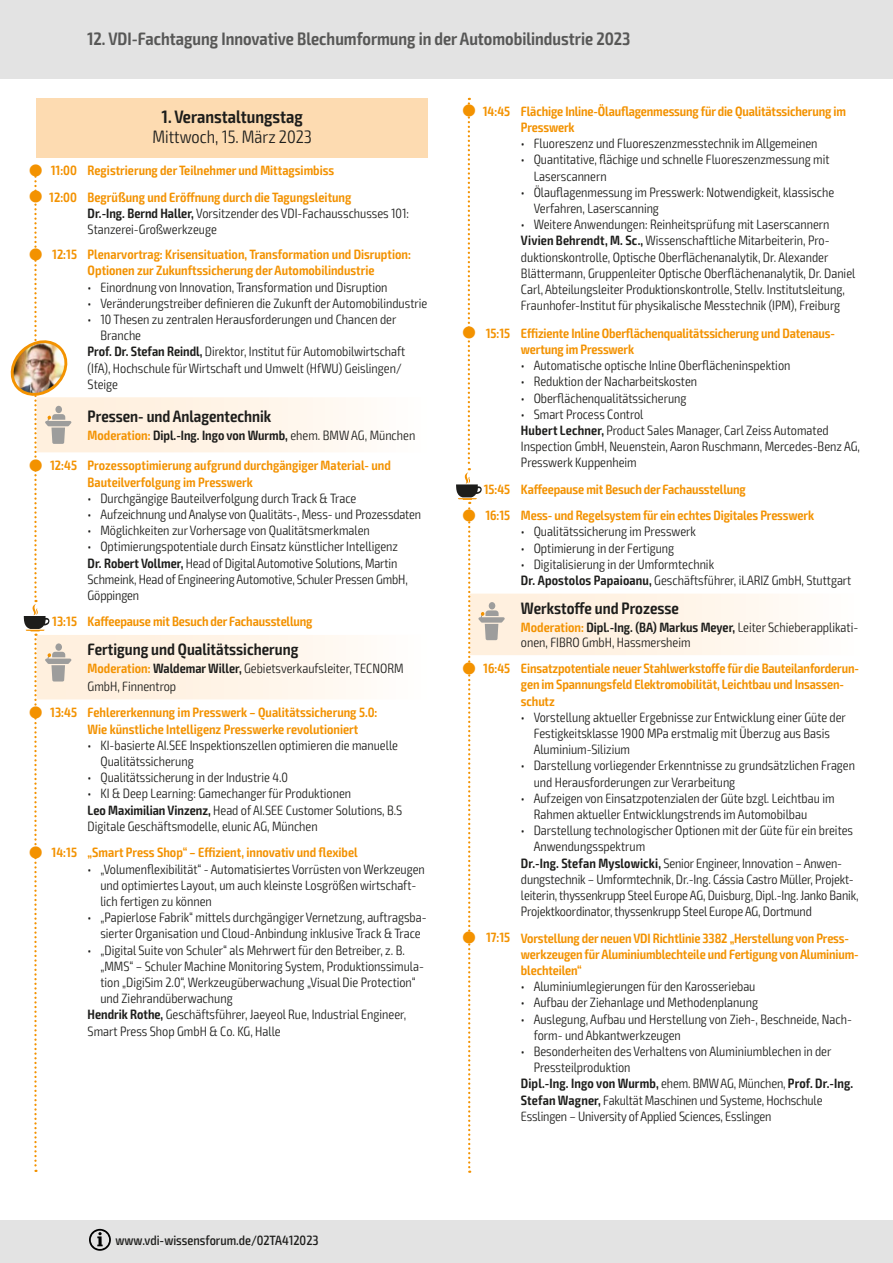
<style>
.page{position:relative;width:893px;height:1263px;background:#fff}
.page>*{position:absolute;margin:0;border:0;box-sizing:border-box;transform-origin:0 0}
.t1{font:600 condensed 18px "Exo 2";color:#575756}
.t2{font:300 condensed 18px "Exo 2";color:#1d1d1b}
.t3{font:600 condensed 18px "Exo 2";color:#1d1d1b}
.t4{font:600 condensed 16.5px "Exo 2";color:#1d1d1b}
.t5{font:300 condensed 13.5px/16.2px "Exo 2";color:#1d1d1b}
.t6{font:600 condensed 13.5px/16.2px "Exo 2";letter-spacing:-.01em;color:#f39200}
.t7{font:600 condensed 13.5px "Exo 2";color:#1d1d1b}
.t8{font:500 condensed 13.5px "Exo 2";color:#1d1d1b}
.s1{font-weight:600}
.s2{color:#f39200}
.s3{font-weight:300}
.s4{font-weight:600;color:#f39200}
</style>
<div class="page">
<div style="left:0;top:1220px;width:893px;height:43px;background:#e3e3e3"></div>
<div style="left:0;top:0;width:893px;height:79px;background:#e3e3e3"></div>
<svg style="left:89px;top:1229px;width:22px;height:22px"></svg>
<div style="left:37px;top:98px;width:391px;height:59px;background:#fddbb1"></div>
<svg style="left:72px;top:397px;width:286px;height:302px"></svg>
<svg style="left:10px;top:171px;width:62px;height:1001px"></svg>
<svg style="left:456px;top:98px;width:335px;height:1075px"></svg>
<h1 class="t1" style="left:87px;top:28px;width:545px">12. VDI-Fachtagung Innovative Blechumformung in der Automobilindustrie 2023</h1>
<h1 class="t3" style="left:162px;top:106px;width:143px">1. Veranstaltungstag</h1>
<h1 class="t2" style="left:153px;top:127px;width:161px">Mittwoch, 15. März 2023</h1>
<p class="t6" style="left:49px;top:158px;width:304px;line-height:26.4px">11:00 Registrierung der Teilnehmer und Mittagsimbiss<br>12:00 Begrüßung und Eröffnung durch die Tagungsleitung</p>
<p class="t5" style="left:88px;top:205px;width:323px"><span class="s1">Dr.-Ing. Bernd Haller,</span> Vorsitzender des VDI-Fachausschusses 101:<br>Stanzerei-Großwerkzeuge</p>
<p class="t6" style="left:52px;top:247px;width:360px;text-align:center">12:15 Plenarvortrag: Krisensituation, Transformation und Disruption:<br>Optionen zur Zukunftssicherung der Automobilindustrie</p>
<p class="t5" style="left:88px;top:279px;width:301px">• Einordnung von Innovation, Transformation und Disruption</p>
<p class="t5" style="left:88px;top:295px;width:341px">• Veränderungstreiber definieren die Zukunft der Automobilindustrie</p>
<p class="t5" style="left:88px;top:311px;width:310px">• 10 Thesen zu zentralen Herausforderungen und Chancen der</p>
<p class="t5" style="left:100px;top:328px;width:42px">Branche</p>
<p class="t5" style="left:88px;top:344px;width:319px"><span class="s1">Prof. Dr. Stefan Reindl,</span> Direktor, Institut für Automobilwirtschaft</p>
<p class="t5" style="left:88px;top:360px;width:315px">(IfA), Hochschule für Wirtschaft und Umwelt (HfWU) Geislingen/</p>
<p class="t5" style="left:88px;top:376px;width:32px">Steige</p>
<p class="t4" style="left:88px;top:406px;width:185px">Pressen- und Anlagentechnik</p>
<p class="t7" style="left:88px;top:427px;width:329px"><span class="s2">Moderation:</span> Dipl.-Ing. Ingo von Wurmb, <span class="s3">ehem. BMW AG, München</span></p>
<p class="t6" style="left:88px;top:458px;width:305px;text-indent:-38px">12:45 Prozessoptimierung aufgrund durchgängiger Material- und<br>Bauteilverfolgung im Presswerk</p>
<p class="t5" style="left:88px;top:490px;width:270px">• Durchgängige Bauteilverfolgung durch Track &amp; Trace</p>
<p class="t5" style="left:88px;top:506px;width:335px">• Aufzeichnung und Analyse von Qualitäts-, Mess- und Prozessdaten</p>
<p class="t5" style="left:88px;top:523px;width:284px">• Möglichkeiten zur Vorhersage von Qualitätsmerkmalen</p>
<p class="t5" style="left:88px;top:539px;width:322px">• Optimierungspotentiale durch Einsatz künstlicher Intelligenz <span class="s1">Dr. Robert Vollmer,</span> Head of Digital Automotive Solutions, Martin Schmeink, Head of Engineering Automotive, Schuler Pressen GmbH, Göppingen</p>
<p class="t6" style="left:52px;top:614px;width:262px">13:15 Kaffeepause mit Besuch der Fachausstellung</p>
<p class="t4" style="left:88px;top:639px;width:212px">Fertigung und Qualitätssicherung</p>
<p class="t5" style="left:88px;top:659px;width:317px;line-height:18px"><span class="s4">Moderation:</span> <span class="s1">Waldemar Willer,</span> Gebietsverkaufsleiter, TECNORM<br>GmbH, Finnentrop</p>
<p class="t6" style="left:88px;top:705px;width:291px;text-indent:-37px">13:45 Fehlererkennung im Presswerk – Qualitätssicherung 5.0:<br>Wie künstliche Intelligenz Presswerke revolutioniert</p>
<p class="t5" style="left:100px;top:737px;width:299px;text-indent:-13px">• KI-basierte AI.SEE Inspektionszellen optimieren die manuelle<br>Qualitätssicherung</p>
<p class="t5" style="left:88px;top:770px;width:202px">• Qualitätssicherung in der Industrie 4.0</p>
<p class="t5" style="left:88px;top:786px;width:316px">• KI &amp; Deep Learning: Gamechanger für Produktionen<br><span class="s1">Leo Maximilian Vinzenz,</span> Head of AI.SEE Customer Solutions, B.S<br>Digitale Geschäftsmodelle, elunic AG, München</p>
<p class="t6" style="left:52px;top:845px;width:308px">14:15 „Smart Press Shop“ – Effizient, innovativ und flexibel</p>
<p class="t5" style="left:100px;top:861px;width:326px;text-indent:-13px">• „Volumenflexibilität“ - Automatisiertes Vorrüsten von Werkzeugen und optimiertes Layout, um auch kleinste Losgrößen wirtschaft&shy;lich fertigen zu können</p>
<p class="t5" style="left:88px;top:909px;width:340px;text-align:center">• „Papierlose Fabrik“ mittels durchgängiger Vernetzung, auftragsba&shy;sierter Organisation und Cloud-Anbindung inklusive Track &amp; Trace</p>
<p class="t5" style="left:88px;top:942px;width:319px">• „Digital Suite von Schuler“ als Mehrwert für den Betreiber, z. B.</p>
<p class="t5" style="left:100px;top:958px;width:325px">„MMS“ – Schuler Machine Monitoring System, Produktionssimula-</p>
<p class="t5" style="left:100px;top:974px;width:317px">tion „DigiSim 2.0“, Werkzeugüberwachung „Visual Die Protection“</p>
<p class="t5" style="left:100px;top:990px;width:134px">und Ziehrandüberwachung</p>
<p class="t5" style="left:88px;top:1007px;width:320px"><span class="s1">Hendrik Rothe,</span> Geschäftsführer, Jaeyeol Rue, Industrial Engineer,</p>
<p class="t5" style="left:88px;top:1023px;width:195px">Smart Press Shop GmbH &amp; Co. KG, Halle</p>
<p class="t8" style="left:115px;top:1232px;width:205px">www.vdi-wissensforum.de/02TA412023</p>
<p class="t6" style="left:521px;top:103px;width:327px;text-indent:-38px">14:45 Flächige Inline-Ölauflagenmessung für die Qualitätssicherung im<br>Presswerk</p>
<p class="t5" style="left:521px;top:136px;width:298px">• Fluoreszenz und Fluoreszenzmesstechnik im Allgemeinen</p>
<p class="t5" style="left:534px;top:152px;width:297px;text-indent:-13px">• Quantitative, flächige und schnelle Fluoreszenzmessung mit<br>Laserscannern</p>
<p class="t5" style="left:534px;top:184px;width:302px;text-indent:-13px">• Ölauflagenmessung im Presswerk: Notwendigkeit, klassische<br>Verfahren, Laserscanning</p>
<p class="t5" style="left:521px;top:217px;width:336px">• Weitere Anwendungen: Reinheitsprüfung mit Laserscannern <span class="s1">Vivien Behrendt, M. Sc.,</span> Wissenschaftliche Mitarbeiterin, Pro&shy;duktionskontrolle, Optische Oberflächenanalytik, Dr. Alexander Blättermann, Gruppenleiter Optische Oberflächenanalytik, Dr. Daniel Carl, Abteilungsleiter Produktionskontrolle, Stellv. Institutsleitung, Fraunhofer-Institut für physikalische Messtechnik (IPM), Freiburg</p>
<p class="t6" style="left:521px;top:325px;width:316px;text-indent:-35px">15:15 Effiziente Inline Oberflächenqualitätssicherung und Datenaus&shy;wertung im Presswerk</p>
<p class="t5" style="left:521px;top:358px;width:271px">• Automatische optische Inline Oberflächeninspektion</p>
<p class="t5" style="left:521px;top:374px;width:178px">• Reduktion der Nacharbeitskosten</p>
<p class="t5" style="left:521px;top:390px;width:167px">• Oberflächenqualitätssicherung</p>
<p class="t5" style="left:521px;top:406px;width:341px">• Smart Process Control<br><span class="s1">Hubert Lechner,</span> Product Sales Manager, Carl Zeiss Automated Inspection GmbH, Neuenstein, Aaron Ruschmann, Mercedes-Benz AG, Presswerk Kuppenheim</p>
<p class="t6" style="left:484px;top:476px;width:332px;line-height:26.4px">15:45 Kaffeepause mit Besuch der Fachausstellung<br>16:15 Mess- und Regelsystem für ein echtes Digitales Presswerk</p>
<p class="t5" style="left:521px;top:524px;width:177px">• Qualitätssicherung im Presswerk</p>
<p class="t5" style="left:521px;top:540px;width:155px">• Optimierung in der Fertigung</p>
<p class="t5" style="left:521px;top:556px;width:332px">• Digitalisierung in der Umformtechnik<br><span class="s1">Dr. Apostolos Papaioanu,</span> Geschäftsführer, iLARIZ GmbH, Stuttgart</p>
<p class="t4" style="left:521px;top:598px;width:160px">Werkstoffe und Prozesse</p>
<p class="t5" style="left:521px;top:620px;width:339px;line-height:15px"><span class="s4">Moderation:</span> <span class="s1">Dipl.-Ing. (BA) Markus Meyer,</span> Leiter Schieberapplikati&shy;onen, FIBRO GmbH, Hassmersheim</p>
<p class="t6" style="left:521px;top:660px;width:339px;text-indent:-38px">16:45 Einsatzpotentiale neuer Stahlwerkstoffe für die Bauteilanforderun&shy;gen im Spannungsfeld Elektromobilität, Leichtbau und Insassen&shy;schutz</p>
<p class="t5" style="left:534px;top:709px;width:314px;text-indent:-13px">• Vorstellung aktueller Ergebnisse zur Entwicklung einer Güte der<br>Festigkeitsklasse 1900 MPa erstmalig mit Überzug aus Basis<br>Aluminium-Silizium</p>
<p class="t5" style="left:534px;top:758px;width:323px;text-indent:-13px">• Darstellung vorliegender Erkenntnisse zu grundsätzlichen Fragen und Herausforderungen zur Verarbeitung</p>
<p class="t5" style="left:534px;top:790px;width:302px;text-indent:-13px">• Aufzeigen von Einsatzpotenzialen der Güte bzgl. Leichtbau im<br>Rahmen aktueller Entwicklungstrends im Automobilbau</p>
<p class="t5" style="left:521px;top:822px;width:334px">• Darstellung technologischer Optionen mit der Güte für ein breites</p>
<p class="t5" style="left:534px;top:839px;width:113px">Anwendungsspektrum</p>
<p class="t5" style="left:521px;top:855px;width:323px"><span class="s1">Dr.-Ing. Stefan Myslowicki,</span> Senior Engineer, Innovation – Anwen-</p>
<p class="t5" style="left:521px;top:871px;width:334px">dungstechnik – Umformtechnik, Dr.-Ing. Cássia Castro Müller, Projekt-</p>
<p class="t5" style="left:521px;top:887px;width:339px">leiterin, thyssenkrupp Steel Europe AG, Duisburg, Dipl.-Ing. Janko Banik,</p>
<p class="t5" style="left:521px;top:903px;width:293px">Projektkoordinator, thyssenkrupp Steel Europe AG, Dortmund</p>
<p class="t6" style="left:521px;top:930px;width:339px;text-indent:-35px">17:15 Vorstellung der neuen VDI Richtlinie 3382 „Herstellung von Press&shy;werkzeugen für Aluminiumblechteile und Fertigung von Aluminium&shy;blechteilen“</p>
<p class="t5" style="left:521px;top:979px;width:236px">• Aluminiumlegierungen für den Karosseriebau</p>
<p class="t5" style="left:521px;top:995px;width:239px">• Aufbau der Ziehanlage und Methodenplanung</p>
<p class="t5" style="left:534px;top:1011px;width:320px;text-indent:-13px">• Auslegung, Aufbau und Herstellung von Zieh-, Beschneide, Nach&shy;form- und Abkantwerkzeugen</p>
<p class="t5" style="left:521px;top:1043px;width:312px">• Besonderheiten des Verhaltens von Aluminiumblechen in der</p>
<p class="t5" style="left:534px;top:1060px;width:98px">Pressteilproduktion</p>
<p class="t7" style="left:521px;top:1076px;width:334px">Dipl.-Ing. Ingo von Wurmb, <span class="s3">ehem. BMW AG, München,</span> Prof. Dr.-Ing.</p>
<p class="t5" style="left:521px;top:1092px;width:303px"><span class="s1">Stefan Wagner,</span> Fakultät Maschinen und Systeme, Hochschule</p>
<p class="t5" style="left:521px;top:1108px;width:252px">Esslingen – University of Applied Sciences, Esslingen</p>
</div>
